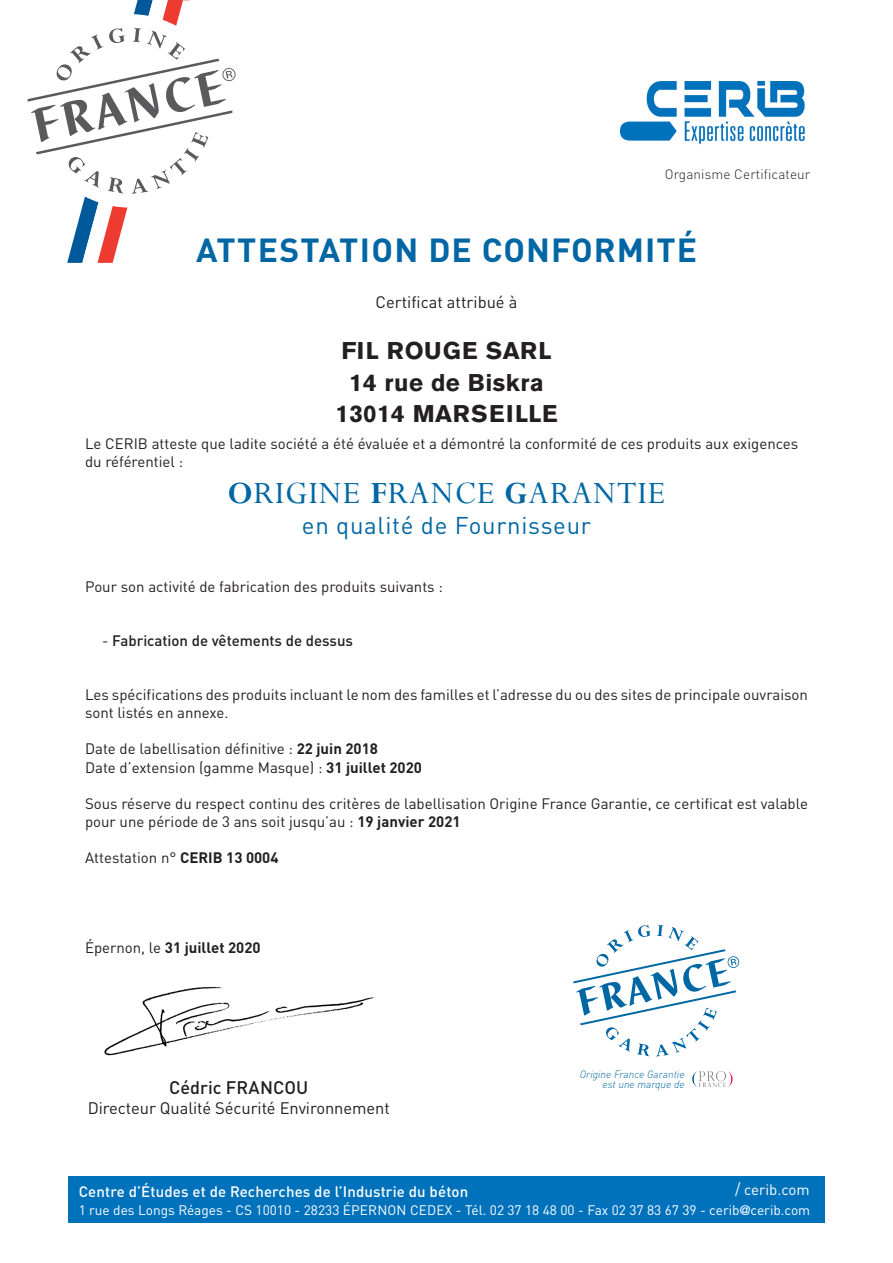
<style>
.page{position:relative;width:893px;height:1263px;background:#fff}
.page>*{position:absolute;margin:0;border:0;box-sizing:border-box;transform-origin:0 0}
.t1{font:34.5px "Perpetua";letter-spacing:.03em;color:#0066a4}
.t2{font:700 33px "DINOT";letter-spacing:.03em;color:#0066a4}
.t3{font:700 24px "Akzidenz Grotesk BE";letter-spacing:.02em;color:#231f20}
.t4{font:24px "DINOT";letter-spacing:.03em;color:#0066a4}
.t5{font:700 24px "Akzidenz Grotesk BE";letter-spacing:.04em;color:#231f20}
.t6{font:500 18px "DINOT";color:#231f20}
.t7{font:16.5px "DINOT";letter-spacing:-.005em;color:#231f20}
.t8{font:15px/18px "DINOT";color:#231f20}
.t9{font:500 15px "DINOT";letter-spacing:.01em;color:#fff}
.t10{font:500 15px "DINOT";color:#231f20}
.t11{font:700 15px "DINOT";color:#231f20}
.t12{font:15px "DINOT";color:#fff}
.t13{font:13.65px "DINOT";color:#fff}
.t14{font:300 13.5px "DINOT";letter-spacing:.01em;color:#231f20}
.t15{font:italic 300 10.5px "DINOT";color:#0066a4}
.s1{font-weight:700}
.s2{font-weight:400}
.s3{font-size:16.5px}
.s4{font-family:"DIN Engschrift Std"}
</style>
<div class="page">
<div style="left:68px;top:1176px;width:757px;height:46px;background:#0072bc"></div>
<img style="left:620px;top:82px;width:185px;height:62px">
<svg style="left:573px;top:925px;width:166px;height:131px"></svg>
<svg style="left:692px;top:1071px;width:41px;height:16px"></svg>
<svg style="left:27px;top:0;width:209px;height:263px"></svg>
<img style="left:104px;top:986px;width:271px;height:70px">
<p class="t14" style="left:665px;top:166px;width:147px">Organisme Certificateur</p>
<p class="t2" style="left:196px;top:228px;width:502px">ATTESTATION DE CONFORMITÉ</p>
<p class="t7" style="left:375px;top:292px;width:143px">Certificat attribué à</p>
<p class="t5" style="left:341px;top:337px;width:212px">FIL ROUGE SARL</p>
<p class="t3" style="left:349px;top:369px;width:196px">14 rue de Biskra</p>
<p class="t3" style="left:335px;top:400px;width:224px">13014 MARSEILLE</p>
<p class="t8" style="left:85px;top:434px;width:715px">Le CERIB atteste que ladite société a été évaluée et a démontré la conformité de ces produits aux exigences du référentiel :</p>
<p class="t1" style="left:228px;top:472px;width:439px"><span class="s1">O</span>RIGINE <span class="s1">F</span>RANCE <span class="s1">G</span>ARANTIE</p>
<p class="t4" style="left:302px;top:510px;width:291px">en qualité de Fournisseur</p>
<p class="t8" style="left:85px;top:577px;width:359px">Pour son activité de fabrication des produits suivants :</p>
<p class="t10" style="left:102px;top:631px;width:252px"><span class="s2">-</span> Fabrication de vêtements de dessus</p>
<p class="t8" style="left:85px;top:685px;width:724px">Les spécifications des produits incluant le nom des familles et l’adresse du ou des sites de principale ouvraison sont listés en annexe.</p>
<p class="t8" style="left:85px;top:739px;width:294px">Date de labellisation définitive : <span class="s1">22 juin 2018</span></p>
<p class="t8" style="left:85px;top:759px;width:338px">Date d’extension (gamme Masque) : <span class="s1">31 juillet 2020</span></p>
<p class="t8" style="left:85px;top:795px;width:724px">Sous réserve du respect continu des critères de labellisation Origine France Garantie, ce certificat est valable pour une période de 3 ans soit jusqu’au : <span class="s1">19 janvier 2021</span></p>
<p class="t8" style="left:85px;top:849px;width:195px">Attestation n° <span class="s1">CERIB 13 0004</span></p>
<p class="t11" style="left:85px;top:938px;width:177px"><span class="s2">Épernon, le</span> 31 juillet 2020</p>
<p class="t6" style="left:169px;top:1076px;width:141px">Cédric FRANCOU</p>
<p class="t7" style="left:88px;top:1098px;width:304px">Directeur Qualité Sécurité Environnement</p>
<p class="t15" style="left:580px;top:1067px;width:106px">Origine France Garantie</p>
<p class="t15" style="left:602px;top:1078px;width:84px">est une marque de</p>
<p class="t12" style="left:735px;top:1180px;width:76px"><span class="s3">/</span> cerib.com</p>
<p class="t9" style="left:79px;top:1182px;width:391px">Centre d’Études et de Recherches de l’Industrie du béton</p>
<p class="t13" style="left:79px;top:1201px;width:733px">1 rue des Longs Réages - CS 10010 - 28233 ÉPERNON CEDEX - Tél. 02 37 18 48 00 - Fax 02 37 83 67 39 - cerib<span class="s4">@</span>cerib.com</p>
</div>
